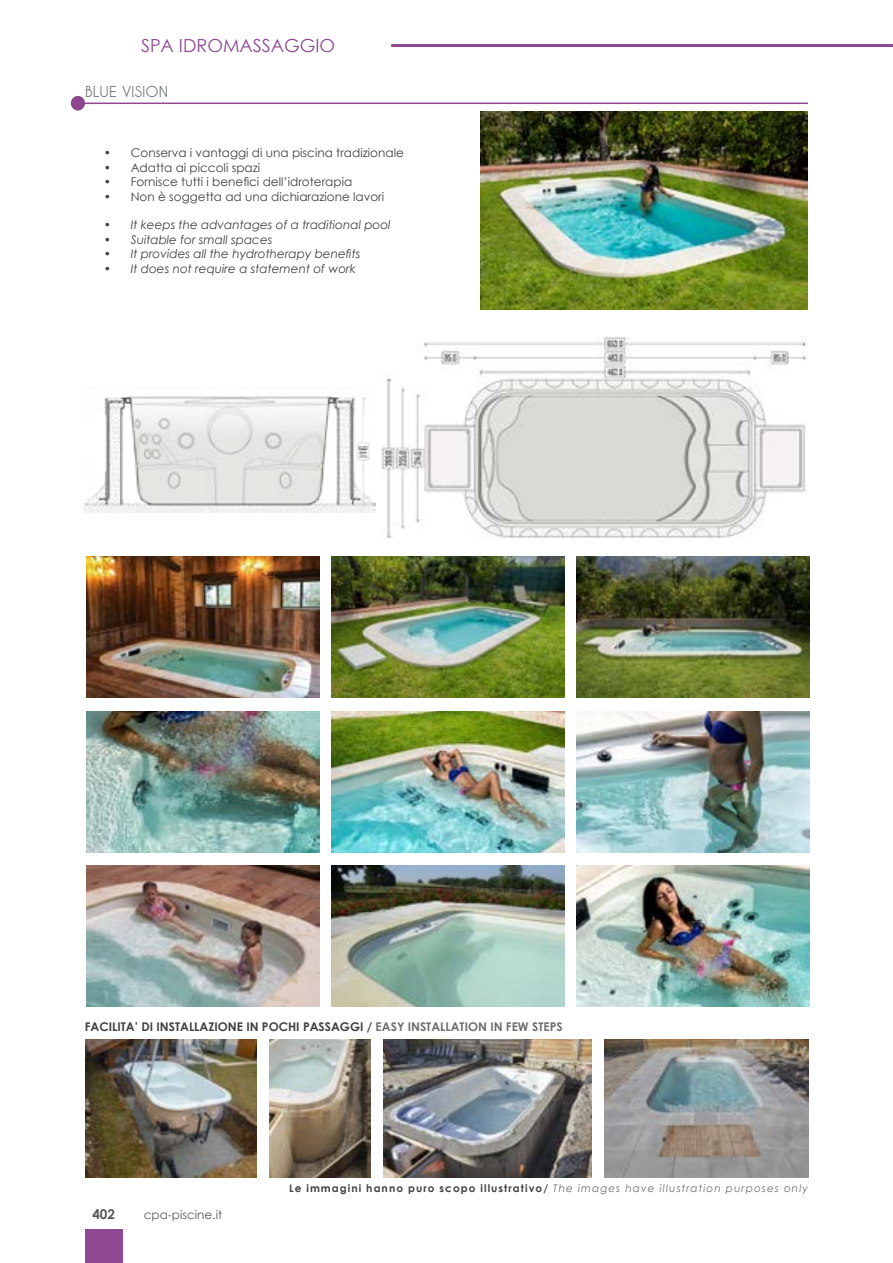
<style>
.page{position:relative;width:893px;height:1263px;background:#fff}
.page>*{position:absolute;margin:0;border:0;box-sizing:border-box;transform-origin:0 0}
.t1{font:18px "Century Gothic";color:#8e4892}
.t2{font:700 15px "Caviar Dreams";color:#757779}
.t3{font:700 13.5px "Century Gothic";color:#58595b}
.t4{font:12px "Century Gothic";color:#414042}
.t5{font:italic 12px "Century Gothic";color:#414042}
.t6{font:700 12px "Century Gothic";color:#414042}
.t7{font:12px "Century Gothic";color:#58595b}
.t8{font:700 10.5px "Century Gothic";letter-spacing:.1em;color:#414042}
.s1{color:#6d6e71}
.s2{font-weight:400;font-style:italic;color:#6d6e71}
</style>
<div class="page">
<div style="left:85px;top:1229px;width:37px;height:34px;background:#8e4892"></div>
<hr style="left:391px;top:44px;width:502px;height:3px;background:#8e4892">
<hr style="left:85px;top:103px;width:723px;height:1px;background:#8e4892">
<img style="left:332px;top:557px;width:232px;height:141px">
<img style="left:577px;top:557px;width:232px;height:141px">
<img style="left:87px;top:711px;width:232px;height:141px">
<img style="left:332px;top:711px;width:232px;height:141px">
<img style="left:577px;top:866px;width:232px;height:141px">
<img style="left:577px;top:711px;width:232px;height:141px">
<img style="left:87px;top:866px;width:232px;height:141px">
<img style="left:332px;top:866px;width:232px;height:141px">
<img style="left:87px;top:557px;width:232px;height:141px">
<img style="left:480px;top:111px;width:328px;height:199px">
<img style="left:381px;top:336px;width:427px;height:202px">
<img style="left:85px;top:1039px;width:171px;height:139px">
<img style="left:269px;top:1039px;width:101px;height:139px">
<img style="left:384px;top:1039px;width:208px;height:139px">
<img style="left:605px;top:1039px;width:203px;height:139px">
<img style="left:85px;top:396px;width:290px;height:117px">
<div style="left:71px;top:96px;width:14px;height:15px;background:#8e4892;border-radius:50%"></div>
<h1 class="t1" style="left:141px;top:33px;width:196px">SPA IDROMASSAGGIO</h1>
<p class="t2" style="left:85px;top:83px;width:85px">BLUE VISION</p>
<p class="t4" style="left:104px;top:145px;width:302px">• Conserva i vantaggi di una piscina tradizionale</p>
<p class="t4" style="left:104px;top:159px;width:158px">• Adatta ai piccoli spazi</p>
<p class="t4" style="left:104px;top:173px;width:250px">• Fornisce tutti i benefici dell’idroterapia</p>
<p class="t4" style="left:104px;top:188px;width:282px">• Non è soggetta ad una dichiarazione lavori</p>
<p class="t5" style="left:104px;top:217px;width:288px">• It keeps the advantages of a traditional pool</p>
<p class="t5" style="left:104px;top:231px;width:170px">• Suitable for small spaces</p>
<p class="t5" style="left:104px;top:245px;width:258px">• It provides all the hydrotherapy benefits</p>
<p class="t5" style="left:104px;top:260px;width:254px">• It does not require a statement of work</p>
<p class="t6" style="left:85px;top:1017px;width:479px">FACILITA’ DI INSTALLAZIONE IN POCHI PASSAGGI / <span class="s1">EASY INSTALLATION IN FEW STEPS</span></p>
<p class="t3" style="left:92px;top:1204px;width:24px">402</p>
<p class="t7" style="left:144px;top:1206px;width:80px">cpa-piscine.it</p>
<p class="t8" style="left:289px;top:1181px;width:521px">Le immagini hanno puro scopo illustrativo/ <span class="s2">The images have illustration purposes only</span></p>
</div>
